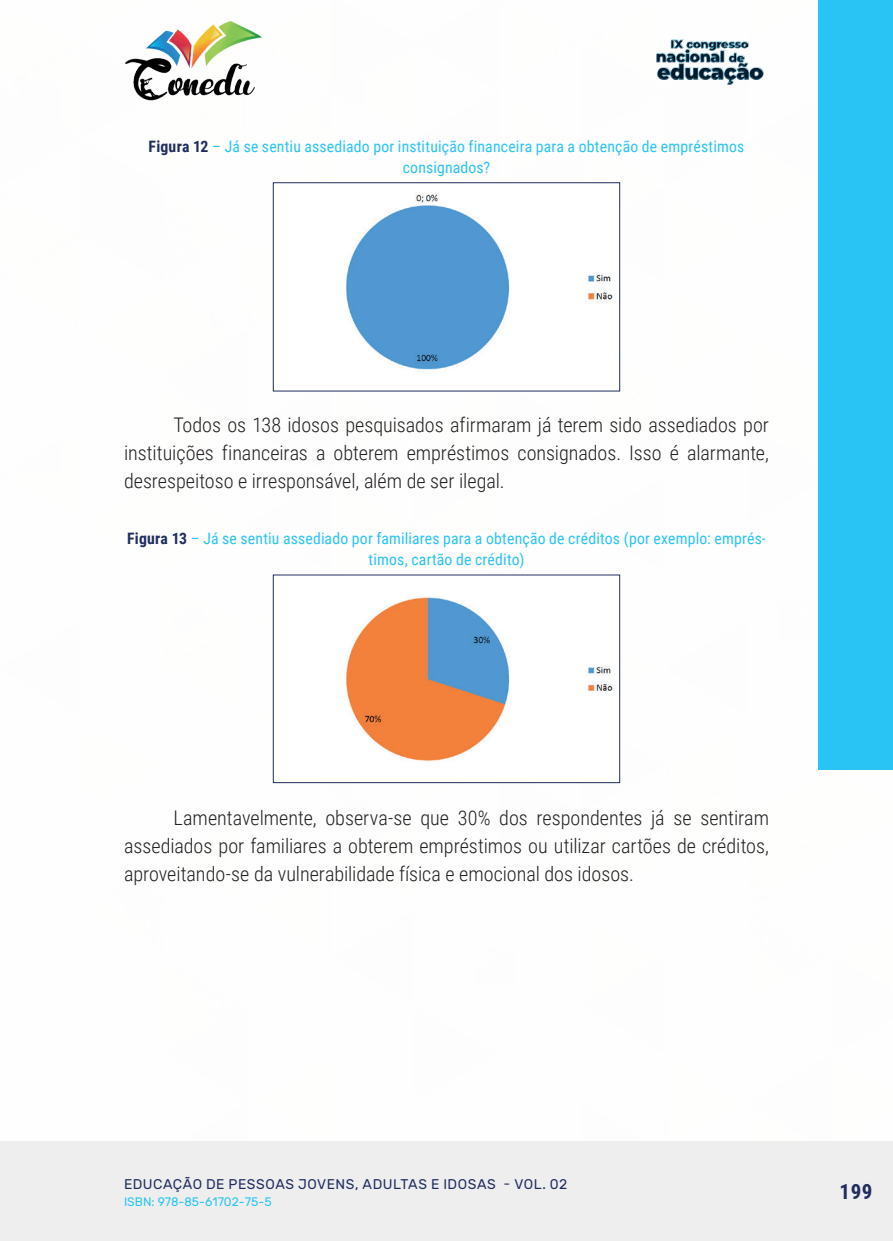
<style>
.page{position:relative;width:893px;height:1241px;background:#fff}
.page>*{position:absolute;margin:0;border:0;box-sizing:border-box;transform-origin:0 0}
.t1{font:700 21px "Roboto Condensed";color:#202d5e}
._9_CORPO{font:300 20.12px/28px "Roboto Condensed";color:#231f20;text-align:justify}
._14_LEGENDAS{font:15.75px/21px "Roboto Condensed";letter-spacing:.01em;color:#29c4f3;text-align:center}
.t2{font:14px "Rubik";letter-spacing:.035em;color:#202d5e}
.t3{font:12.25px "Rubik";color:#29c4f3}
.s1{font-weight:700;color:#202d5e}
</style>
<div class="page">
<div style="left:0;top:1141px;width:893px;height:99px;background:#eeeeef"></div>
<div style="left:819px;top:0;width:74px;height:769px;background:#29c4f3"></div>
<img style="left:125px;top:20px;width:137px;height:81px">
<img style="left:656px;top:39px;width:108px;height:46px">
<img style="left:346px;top:192px;width:267px;height:178px">
<div style="left:273px;top:182px;width:347px;height:209px;border:1px solid #202d5e"></div>
<img style="left:346px;top:597px;width:267px;height:164px">
<div style="left:273px;top:574px;width:347px;height:209px;border:1px solid #202d5e"></div>
<p class="_14_LEGENDAS" style="left:149px;top:135px;width:597px"><span class="s1">Figura 12</span> – Já se sentiu assediado por instituição financeira para a obtenção de empréstimos consignados?</p>
<p class="_9_CORPO" style="left:124px;top:410px;width:646px;text-indent:50px">Todos os 138 idosos pesquisados afirmaram já terem sido assediados por instituições financeiras a obterem empréstimos consignados. Isso é alarmante, desrespeitoso e irresponsável, além de ser ilegal.</p>
<p class="_14_LEGENDAS" style="left:127px;top:527px;width:640px"><span class="s1">Figura 13</span> – Já se sentiu assediado por familiares para a obtenção de créditos (por exemplo: emprés&shy;timos, cartão de crédito)</p>
<p class="_9_CORPO" style="left:124px;top:802px;width:646px;text-indent:50px">Lamentavelmente, observa-se que 30% dos respondentes já se sentiram assediados por familiares a obterem empréstimos ou utilizar cartões de créditos, aproveitando-se da vulnerabilidade física e emocional dos idosos.</p>
<p class="t2" style="left:124px;top:1175px;width:445px">EDUCAÇÃO DE PESSOAS JOVENS, ADULTAS E IDOSAS - VOL. 02</p>
<p class="t3" style="left:124px;top:1194px;width:149px">ISBN: 978-85-61702-75-5</p>
<p class="t1" style="left:839px;top:1176px;width:34px">199</p>
</div>
